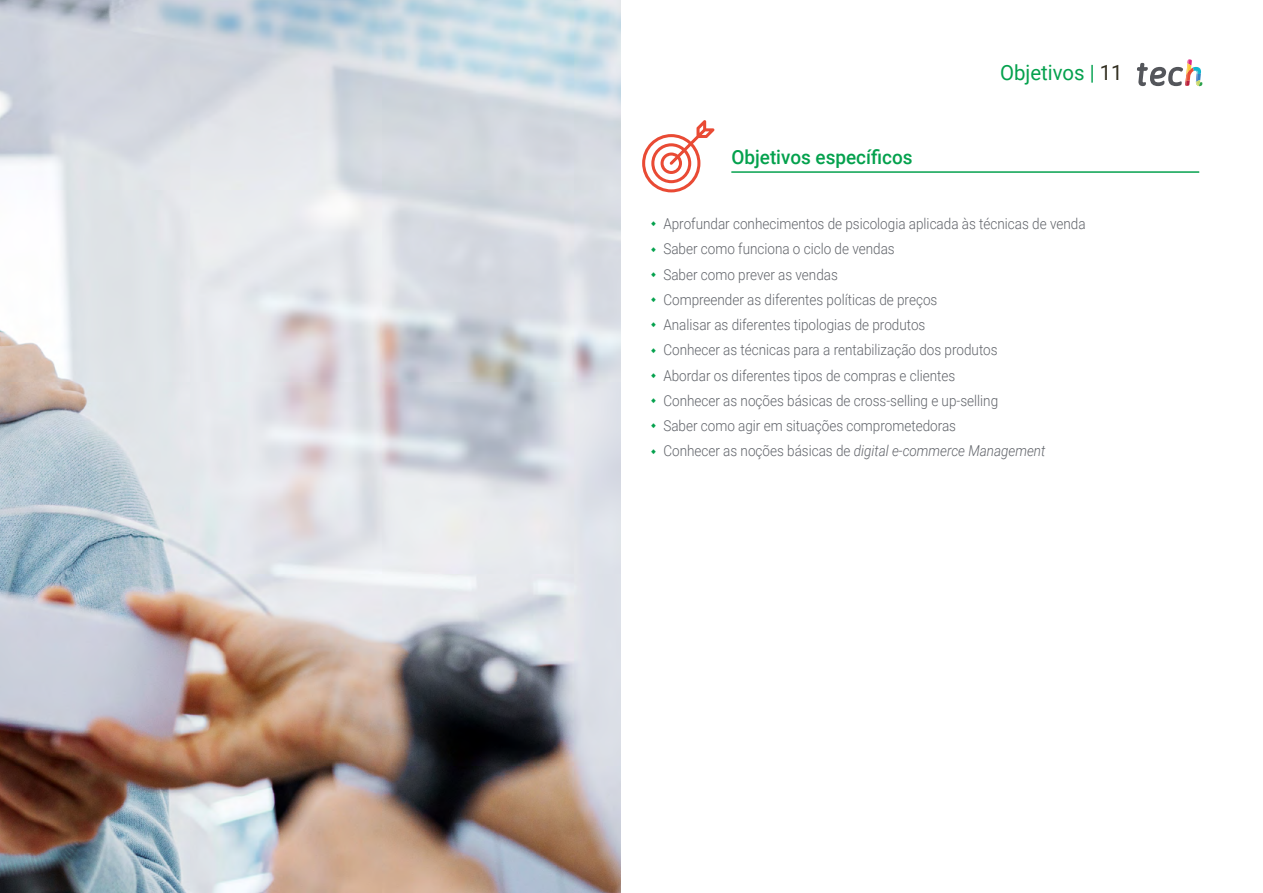
<style>
.page{position:relative;width:1263px;height:893px;background:#fff}
.page>*{position:absolute;margin:0;border:0;box-sizing:border-box;transform-origin:0 0}
.t1{font:21px "Roboto";color:#04a14d}
.t2{font:500 19.5px "Roboto";color:#04a14d}
.t3{font:300 15px/25.2px "Roboto";color:#61646a;scale:.9 1}
.s1{color:#00a04e}
.s2{color:#312e20}
.s3{font-style:italic}
</style>
<div class="page">
<svg style="left:642px;top:120px;width:72px;height:72px"></svg>
<hr style="left:731px;top:172px;width:468px;height:1px;background:#04a14d">
<img style="left:0;top:0;width:621px;height:893px">
<svg style="left:1137px;top:59px;width:65px;height:28px"></svg>
<h2 class="t2" style="left:731px;top:143px;width:183px">Objetivos específicos</h2>
<h1 class="t1" style="left:1000px;top:57px;width:124px">Objetivos <span class="s1">|</span> <span class="s2">11</span></h1>
<p class="t3" style="left:663px;top:211px;width:471px">Aprofundar conhecimentos de psicologia aplicada às técnicas de venda Saber como funciona o ciclo de vendas<br>Saber como prever as vendas<br>Compreender as diferentes políticas de preços<br>Analisar as diferentes tipologias de produtos<br>Conhecer as técnicas para a rentabilização dos produtos<br>Abordar os diferentes tipos de compras e clientes<br>Conhecer as noções básicas de cross-selling e up-selling<br>Saber como agir em situações comprometedoras<br>Conhecer as noções básicas de <span class="s3">digital e-commerce Management</span></p>
</div>
